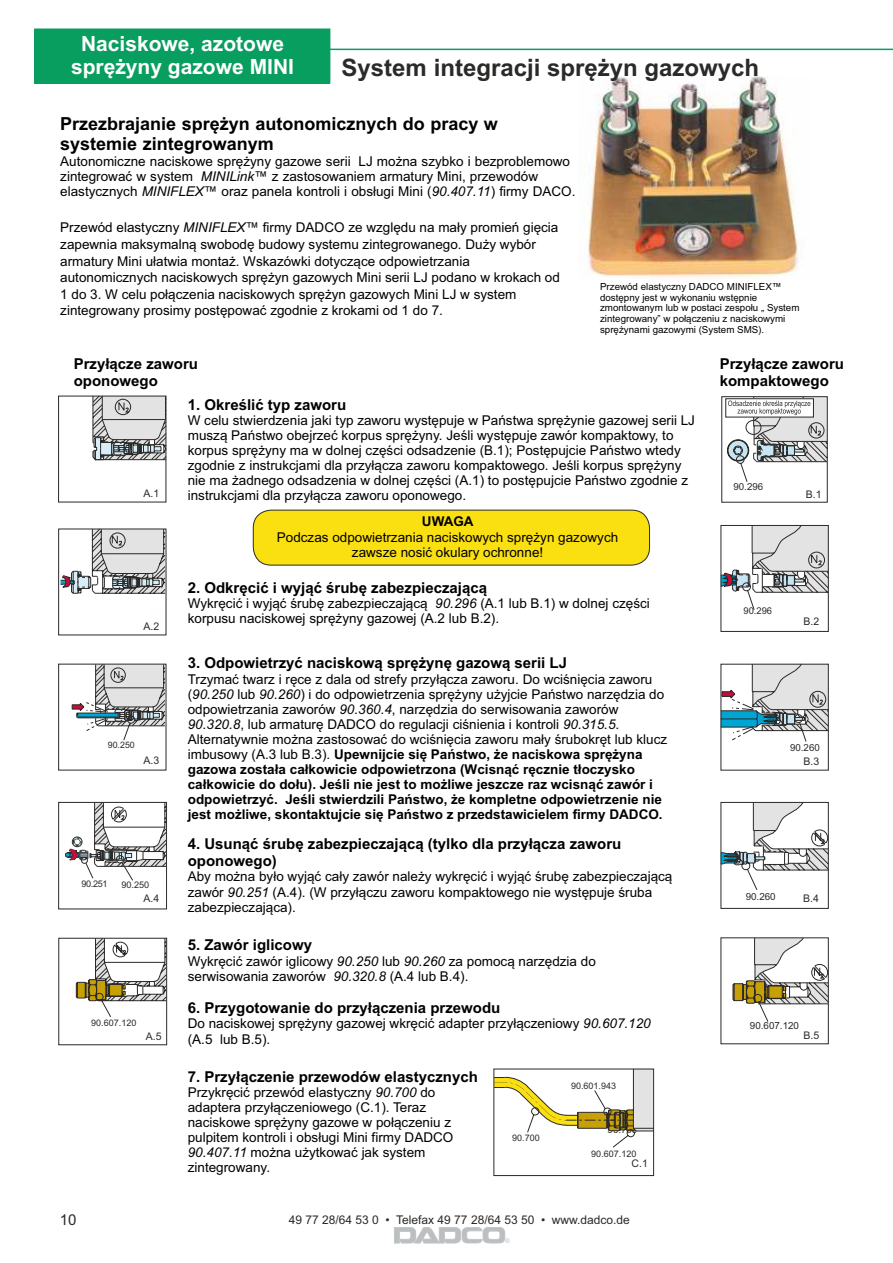
<style>
.page{position:relative;width:893px;height:1263px;background:#fff}
.page>*{position:absolute;margin:0;border:0;box-sizing:border-box;transform-origin:0 0}
.t1{font:700 24px "Arial";color:#2b2a29}
.t2{font:700 21px/23.4px "Arial";color:#fff;text-align:center}
.t3{font:700 18px/20.1px "Arial";color:#000}
.t4{font:700 15px/16.8px "Arial";color:#000}
.t5{font:15px "Arial";color:#2b2a29}
.t6{font:13.5px/15.1px "Arial";color:#000}
.t7{font:700 13.5px "Arial";color:#000}
.t8{font:12px "Arial";color:#2b2a29}
.t9{font:10.5px "Arial";color:#2b2a29}
.t10{font:9.75px/10.9px "Arial";color:#000}
.t11{font:9.75px "Arial";color:#2b2a29}
.t12{font:9.45px "Arial";color:#2b2a29}
.t13{font:9.15px "Arial";letter-spacing:-.015em;color:#2b2a29}
.t14{font:9px "Arial";color:#2b2a29}
.t15{font:8.85px "Arial";color:#2b2a29}
.t16{font:6.45px "Arial";color:#babfc2}
.s1{font-style:italic}
.s2{font-weight:700}
</style>
<div class="page">
<div style="left:35px;top:29px;width:295px;height:54px;background:#089e5f"></div>
<svg style="left:394px;top:1227px;width:111px;height:16px"></svg>
<hr style="left:320px;top:49px;width:573px;height:1px;background:#089e5f">
<img style="left:583px;top:76px;width:216px;height:203px">
<svg style="left:72px;top:666px;width:92px;height:74px"></svg>
<svg style="left:93px;top:395px;width:74px;height:65px"></svg>
<div style="left:253px;top:510px;width:397px;height:55px;background:#fbe011"></div>
<div style="left:58px;top:664px;width:108px;height:106px;border:1px solid #2b2a29"></div>
<svg style="left:65px;top:804px;width:100px;height:77px"></svg>
<svg style="left:61px;top:528px;width:105px;height:66px"></svg>
<div style="left:58px;top:529px;width:108px;height:106px;border:1px solid #2b2a29"></div>
<div style="left:58px;top:802px;width:109px;height:107px;border:1px solid #2b2a29"></div>
<svg style="left:76px;top:940px;width:89px;height:77px"></svg>
<div style="left:59px;top:938px;width:108px;height:107px;border:1px solid #2b2a29"></div>
<svg style="left:720px;top:525px;width:109px;height:85px"></svg>
<div style="left:721px;top:525px;width:107px;height:107px;border:1px solid #2b2a29"></div>
<svg style="left:720px;top:663px;width:109px;height:79px"></svg>
<svg style="left:720px;top:802px;width:109px;height:88px"></svg>
<div style="left:721px;top:802px;width:107px;height:106px;border:1px solid #2b2a29"></div>
<svg style="left:732px;top:937px;width:97px;height:85px"></svg>
<svg style="left:494px;top:1068px;width:160px;height:79px"></svg>
<div style="left:494px;top:1069px;width:160px;height:107px;border:1px solid #2b2a29"></div>
<div style="left:58px;top:396px;width:108px;height:106px;border:1px solid #2b2a29"></div>
<svg style="left:721px;top:396px;width:107px;height:106px"></svg>
<div style="left:725px;top:398px;width:89px;height:19px;border:1px solid #2b2a29"></div>
<h2 class="t2" style="left:71px;top:33px;width:224px">Naciskowe, azotowe sprężyny gazowe MINI</h2>
<h3 class="t3" style="left:60px;top:115px;width:439px">Przezbrajanie sprężyn autonomicznych do pracy w systemie zintegrowanym</h3>
<p class="t6" style="left:60px;top:155px;width:517px">Autonomiczne naciskowe sprężyny gazowe serii LJ można szybko i bezproblemowo zintegrować w system <span class="s1">MINILink</span>™ z zastosowaniem armatury Mini, przewodów elastycznych <span class="s1">MINIFLEX</span>™ oraz panela kontroli i obsługi Mini (<span class="s1">90.407.11</span>) firmy DACO.</p>
<p class="t6" style="left:60px;top:221px;width:501px;line-height:16.6px">Przewód elastyczny <span class="s1">MINIFLEX</span>™ firmy DADCO ze względu na mały promień gięcia zapewnia maksymalną swobodę budowy systemu zintegrowanego. Duży wybór armatury Mini ułatwia montaż. Wskazówki dotyczące odpowietrzania autonomicznych naciskowych sprężyn gazowych Mini serii LJ podano w krokach od 1 do 3. W celu połączenia naciskowych sprężyn gazowych Mini LJ w system zintegrowany prosimy postępować zgodnie z krokami od 1 do 7.</p>
<h1 class="t1" style="left:342px;top:59px;width:419px">System integracji sprężyn gazowych</h1>
<p class="t10" style="left:600px;top:282px;width:201px">Przewód elastyczny DADCO MINIFLEX™ dostępny jest w wykonaniu wstępnie zmontowanym lub w postaci zespołu „ System zintegrowany” w połączeniu z naciskowymi sprężynami gazowymi (System SMS).</p>
<p class="t4" style="left:74px;top:356px;width:126px">Przyłącze zaworu oponowego</p>
<p class="t4" style="left:720px;top:356px;width:126px">Przyłącze zaworu kompaktowego</p>
<p class="t9" style="left:144px;top:489px;width:17px">A.1</p>
<p class="t9" style="left:144px;top:622px;width:17px">A.2</p>
<p class="t15" style="left:108px;top:742px;width:29px">90.250</p>
<p class="t9" style="left:144px;top:756px;width:17px">A.3</p>
<p class="t13" style="left:81px;top:880px;width:28px">90.251</p>
<p class="t13" style="left:121px;top:882px;width:29px">90.250</p>
<p class="t9" style="left:144px;top:895px;width:17px">A.4</p>
<p class="t14" style="left:91px;top:1020px;width:47px">90.607.120</p>
<p class="t9" style="left:146px;top:1032px;width:17px">A.5</p>
<p class="t4" style="left:188px;top:397px;width:160px">1. Określić typ zaworu</p>
<p class="t6" style="left:188px;top:414px;width:509px">W celu stwierdzenia jaki typ zaworu występuje w Państwa sprężynie gazowej serii LJ muszą Państwo obejrzeć korpus sprężyny. Jeśli występuje zawór kompaktowy, to korpus sprężyny ma w dolnej części odsadzenie (B.1); Postępujcie Państwo wtedy zgodnie z instrukcjami dla przyłącza zaworu kompaktowego. Jeśli korpus sprężyny nie ma żadnego odsadzenia w dolnej części (A.1) to postępujcie Państwo zgodnie z instrukcjami dla przyłącza zaworu oponowego.</p>
<p class="t7" style="left:422px;top:517px;width:53px">UWAGA</p>
<p class="t6" style="left:277px;top:530px;width:343px;text-align:center">Podczas odpowietrzania naciskowych sprężyn gazowych zawsze nosić okulary ochronne!</p>
<p class="t4" style="left:188px;top:580px;width:301px">2. Odkręcić i wyjąć śrubę zabezpieczającą</p>
<p class="t6" style="left:188px;top:597px;width:464px">Wykręcić i wyjąć śrubę zabezpieczającą <span class="s1">90.296</span> (A.1 lub B.1) w dolnej części korpusu naciskowej sprężyny gazowej (A.2 lub B.2).</p>
<p class="t4" style="left:188px;top:656px;width:381px">3. Odpowietrzyć naciskową sprężynę gazową serii LJ</p>
<p class="t6" style="left:188px;top:672px;width:481px">Trzymać twarz i ręce z dala od strefy przyłącza zaworu. Do wciśnięcia zaworu (<span class="s1">90.250</span> lub <span class="s1">90.260</span>) i do odpowietrzenia sprężyny użyjcie Państwo narzędzia do odpowietrzania zaworów <span class="s1">90.360.4</span>, narzędzia do serwisowania zaworów <span class="s1">90.320.8</span>, lub armaturę DADCO do regulacji ciśnienia i kontroli <span class="s1">90.315.5</span>.<br>Alternatywnie można zastosować do wciśnięcia zaworu mały śrubokręt lub klucz imbusowy (A.3 lub B.3). <span class="s2">Upewnijcie się Państwo, że naciskowa sprężyna gazowa została całkowicie odpowietrzona (Wcisnąć ręcznie tłoczysko całkowicie do dołu). Jeśli nie jest to możliwe jeszcze raz wcisnąć zawór i odpowietrzyć. Jeśli stwierdzili Państwo, że kompletne odpowietrzenie nie jest możliwe, skontaktujcie się Państwo z przedstawicielem firmy DADCO.</span></p>
<p class="t4" style="left:188px;top:837px;width:435px">4. Usunąć śrubę zabezpieczającą (tylko dla przyłącza zaworu oponowego)</p>
<p class="t6" style="left:188px;top:870px;width:486px">Aby można było wyjąć cały zawór należy wykręcić i wyjąć śrubę zabezpieczającą zawór <span class="s1">90.251</span> (A.4). (W przyłączu zaworu kompaktowego nie występuje śruba zabezpieczająca).</p>
<p class="t4" style="left:188px;top:938px;width:126px">5. Zawór iglicowy</p>
<p class="t6" style="left:188px;top:954px;width:410px">Wykręcić zawór iglicowy <span class="s1">90.250</span> lub <span class="s1">90.260</span> za pomocą narzędzia do serwisowania zaworów <span class="s1">90.320.8</span> (A.4 lub B.4).</p>
<p class="t4" style="left:188px;top:1001px;width:314px">6. Przygotowanie do przyłączenia przewodu</p>
<p class="t6" style="left:188px;top:1017px;width:464px">Do naciskowej sprężyny gazowej wkręcić adapter przyłączeniowy <span class="s1">90.607.120 </span>(A.5 lub B.5).</p>
<p class="t4" style="left:188px;top:1069px;width:292px">7. Przyłączenie przewodów elastycznych</p>
<p class="t6" style="left:188px;top:1086px;width:267px">Przykręcić przewód elastyczny <span class="s1">90.700</span> do adaptera przyłączeniowego (C.1). Teraz naciskowe sprężyny gazowe w połączeniu z pulpitem kontroli i obsługi Mini firmy DADCO <span class="s1">90.407.11</span> można użytkować jak system zintegrowany.</p>
<p class="t14" style="left:571px;top:1082px;width:47px">90.601.943</p>
<p class="t11" style="left:608px;top:1126px;width:31px">90.700</p>
<p class="t14" style="left:512px;top:1134px;width:29px">90.700</p>
<p class="t14" style="left:591px;top:1150px;width:47px">90.607.120</p>
<p class="t9" style="left:632px;top:1159px;width:18px">C.1</p>
<p class="t5" style="left:60px;top:1214px;width:18px">10</p>
<p class="t8" style="left:289px;top:1215px;width:343px">49 77 28/64 53 0 • Telefax 49 77 28/64 53 50 • www.dadco.de</p>
<p class="t16" style="left:505px;top:1238px;width:6px">®</p>
<p class="t11" style="left:733px;top:483px;width:31px">90.296</p>
<p class="t9" style="left:806px;top:490px;width:17px">B.1</p>
<p class="t12" style="left:743px;top:607px;width:30px">90.296</p>
<p class="t9" style="left:804px;top:618px;width:17px">B.2</p>
<p class="t11" style="left:790px;top:744px;width:31px">90.260</p>
<p class="t9" style="left:804px;top:758px;width:17px">B.3</p>
<p class="t11" style="left:746px;top:893px;width:31px">90.260</p>
<p class="t9" style="left:803px;top:894px;width:17px">B.4</p>
<p class="t11" style="left:750px;top:1022px;width:51px">90.607.120</p>
<p class="t9" style="left:804px;top:1031px;width:17px">B.5</p>
</div>
